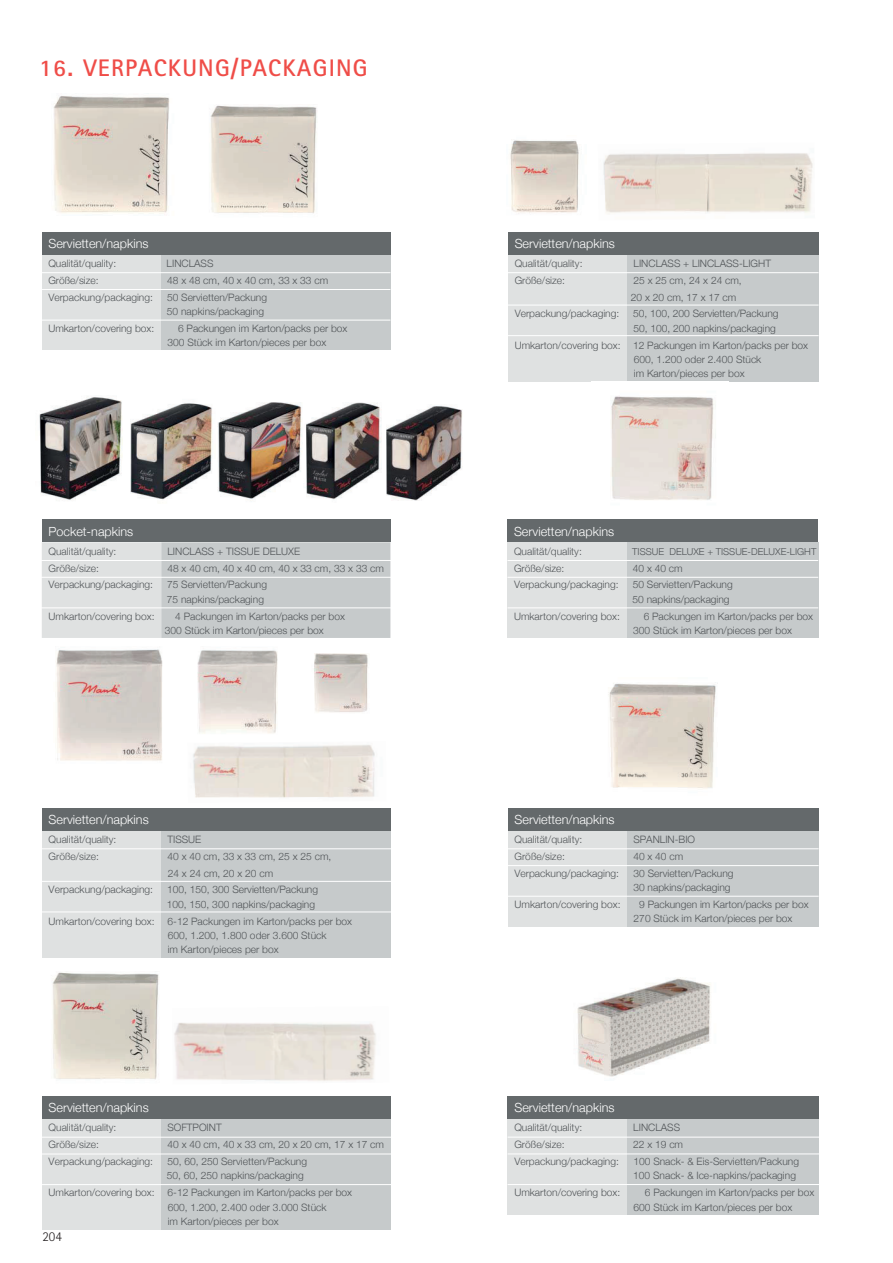
<style>
.page{position:relative;width:893px;height:1263px;background:#fff}
.page>*{position:absolute;margin:0;border:0;box-sizing:border-box;transform-origin:0 0}
.t1{font:700 24px "Agfa Rotis Sans Serif";letter-spacing:.05em;color:#ef4d48}
.t2{font:300 13.5px "Rotis Sans Serif";color:#231f20}
.t3{font:300 12.6px "Helvetica Neue";color:#fff}
.t4{font:300 10.2px/14.4px "Helvetica Neue";color:#505457}
.t5{font:300 9.6px "Helvetica Neue";color:#505457}
</style>
<div class="page">
<div style="left:42px;top:255px;width:120px;height:95px;background:#dfe1e1"></div>
<div style="left:161px;top:255px;width:229px;height:95px;background:#c6cacb"></div>
<div style="left:42px;top:232px;width:348px;height:23px;background:#64696b"></div>
<hr style="left:42px;top:289px;width:348px;height:1px;background:#fff">
<hr style="left:42px;top:320px;width:348px;height:1px;background:#fff">
<hr style="left:42px;top:272px;width:348px;height:1px;background:#fff">
<div style="left:508px;top:255px;width:120px;height:127px;background:#dfe1e1"></div>
<div style="left:627px;top:255px;width:191px;height:127px;background:#c6cacb"></div>
<div style="left:508px;top:232px;width:310px;height:23px;background:#64696b"></div>
<hr style="left:508px;top:305px;width:310px;height:1px;background:#fff">
<hr style="left:508px;top:335px;width:310px;height:1px;background:#fff">
<hr style="left:508px;top:272px;width:310px;height:1px;background:#fff">
<div style="left:42px;top:831px;width:120px;height:127px;background:#dfe1e1"></div>
<div style="left:161px;top:819px;width:229px;height:139px;background:#c6cacb"></div>
<div style="left:42px;top:808px;width:348px;height:23px;background:#64696b"></div>
<hr style="left:41px;top:881px;width:351px;height:1px;background:#fff">
<hr style="left:42px;top:912px;width:350px;height:1px;background:#fff">
<hr style="left:42px;top:849px;width:350px;height:1px;background:#fff">
<div style="left:42px;top:1119px;width:120px;height:110px;background:#dfe1e1"></div>
<div style="left:161px;top:1107px;width:229px;height:122px;background:#c6cacb"></div>
<div style="left:42px;top:1096px;width:348px;height:23px;background:#64696b"></div>
<hr style="left:41px;top:1154px;width:351px;height:1px;background:#fff">
<hr style="left:42px;top:1184px;width:350px;height:1px;background:#fff">
<hr style="left:42px;top:1137px;width:350px;height:1px;background:#fff">
<div style="left:508px;top:831px;width:119px;height:95px;background:#dfe1e1"></div>
<div style="left:627px;top:831px;width:191px;height:95px;background:#c6cacb"></div>
<div style="left:508px;top:808px;width:310px;height:23px;background:#64696b"></div>
<hr style="left:508px;top:865px;width:310px;height:1px;background:#fff">
<hr style="left:508px;top:896px;width:310px;height:1px;background:#fff">
<hr style="left:508px;top:849px;width:310px;height:1px;background:#fff">
<div style="left:508px;top:1119px;width:119px;height:96px;background:#dfe1e1"></div>
<div style="left:627px;top:1107px;width:192px;height:108px;background:#c6cacb"></div>
<div style="left:508px;top:1096px;width:311px;height:23px;background:#64696b"></div>
<hr style="left:508px;top:1154px;width:312px;height:1px;background:#fff">
<hr style="left:508px;top:1184px;width:312px;height:1px;background:#fff">
<hr style="left:508px;top:1137px;width:312px;height:1px;background:#fff">
<div style="left:507px;top:542px;width:120px;height:96px;background:#dfe1e1"></div>
<div style="left:627px;top:542px;width:191px;height:96px;background:#c6cacb"></div>
<div style="left:507px;top:519px;width:311px;height:23px;background:#64696b"></div>
<hr style="left:507px;top:577px;width:311px;height:1px;background:#fff">
<hr style="left:507px;top:608px;width:311px;height:1px;background:#fff">
<hr style="left:507px;top:560px;width:311px;height:1px;background:#fff">
<div style="left:42px;top:519px;width:348px;height:23px;background:#64696b"></div>
<svg style="left:42px;top:542px;width:348px;height:96px;background:#cfd2d3"></svg>
<hr style="left:37px;top:577px;width:358px;height:1px;background:#fff">
<hr style="left:37px;top:608px;width:358px;height:1px;background:#fff">
<hr style="left:37px;top:560px;width:358px;height:1px;background:#fff">
<img style="left:592px;top:381px;width:137px;height:119px">
<img style="left:39px;top:396px;width:83px;height:104px">
<img style="left:218px;top:402px;width:84px;height:99px">
<img style="left:130px;top:403px;width:82px;height:97px">
<img style="left:305px;top:402px;width:76px;height:98px">
<img style="left:386px;top:405px;width:77px;height:96px">
<img style="left:608px;top:683px;width:108px;height:106px">
<img style="left:510px;top:140px;width:69px;height:73px">
<img style="left:56px;top:649px;width:107px;height:112px">
<img style="left:197px;top:650px;width:81px;height:84px">
<img style="left:314px;top:653px;width:54px;height:59px">
<img style="left:210px;top:105px;width:107px;height:108px">
<img style="left:52px;top:972px;width:107px;height:108px">
<img style="left:53px;top:96px;width:117px;height:118px">
<img style="left:577px;top:977px;width:134px;height:100px">
<img style="left:603px;top:153px;width:210px;height:60px">
<img style="left:193px;top:745px;width:182px;height:53px">
<img style="left:174px;top:1023px;width:202px;height:58px">
<h1 class="t1" style="left:39px;top:59px;width:330px">16. VERPACKUNG/PACKAGING</h1>
<p class="t3" style="left:48px;top:236px;width:102px">Servietten/napkins</p>
<p class="t4" style="left:48px;top:256px;width:69px">Qualität/quality:</p>
<p class="t4" style="left:167px;top:256px;width:48px">LINCLASS</p>
<p class="t4" style="left:48px;top:273px;width:52px">Größe /size:</p>
<p class="t4" style="left:167px;top:273px;width:162px">48 x 48 cm, 40 x 40 cm, 33 x 33 cm</p>
<p class="t4" style="left:48px;top:290px;width:106px">Verpackung/packaging:</p>
<p class="t4" style="left:167px;top:290px;width:102px">50 Servietten/Packung<br>50 napkins/packaging</p>
<p class="t4" style="left:48px;top:321px;width:107px">Umkarton/covering box:</p>
<p class="t4" style="left:167px;top:321px;width:182px;text-indent:11px">6 Packungen im Karton/packs per box<br>300 Stück im Karton/pieces per box</p>
<p class="t3" style="left:49px;top:523px;width:86px">Pocket-napkins</p>
<p class="t4" style="left:49px;top:544px;width:69px">Qualität/quality:</p>
<p class="t4" style="left:167px;top:544px;width:134px">LINCLASS + TISSUE DELUXE</p>
<p class="t4" style="left:49px;top:561px;width:52px">Größe /size:</p>
<p class="t4" style="left:167px;top:561px;width:218px">48 x 40 cm, 40 x 40 cm, 40 x 33 cm, 33 x 33 cm</p>
<p class="t4" style="left:49px;top:577px;width:106px">Verpackung/packaging:</p>
<p class="t4" style="left:167px;top:577px;width:102px">75 Servietten/Packung<br>75 napkins/packaging</p>
<p class="t4" style="left:49px;top:609px;width:107px">Umkarton/covering box:</p>
<p class="t4" style="left:165px;top:609px;width:182px;text-indent:10px">4 Packungen im Karton/packs per box<br>300 Stück im Karton/pieces per box</p>
<p class="t3" style="left:49px;top:812px;width:102px">Servietten/napkins</p>
<p class="t4" style="left:49px;top:832px;width:69px">Qualität/quality:</p>
<p class="t4" style="left:167px;top:832px;width:35px">TISSUE</p>
<p class="t4" style="left:49px;top:849px;width:52px">Größe /size:</p>
<p class="t4" style="left:167px;top:848px;width:165px;line-height:16.8px">40 x 40 cm, 33 x 33 cm, 25 x 25 cm,<br>24 x 24 cm, 20 x 20 cm</p>
<p class="t4" style="left:49px;top:882px;width:106px">Verpackung/packaging:</p>
<p class="t4" style="left:167px;top:882px;width:153px">100, 150, 300 Servietten/Packung<br>100, 150, 300 napkins/packaging</p>
<p class="t4" style="left:49px;top:914px;width:107px">Umkarton/covering box:</p>
<p class="t4" style="left:168px;top:914px;width:186px">6-12 Packungen im Karton/packs per box<br>600, 1.200, 1.800 oder 3.600 Stück<br>im Karton/pieces per box</p>
<p class="t3" style="left:49px;top:1100px;width:102px">Servietten/napkins</p>
<p class="t4" style="left:49px;top:1120px;width:69px">Qualität/quality:</p>
<p class="t4" style="left:167px;top:1120px;width:56px">SOFTPOINT</p>
<p class="t4" style="left:49px;top:1137px;width:52px">Größe /size:</p>
<p class="t4" style="left:167px;top:1137px;width:218px">40 x 40 cm, 40 x 33 cm, 20 x 20 cm, 17 x 17 cm</p>
<p class="t4" style="left:49px;top:1154px;width:106px">Verpackung/packaging:</p>
<p class="t4" style="left:167px;top:1154px;width:142px">50, 60, 250 Servietten/Packung<br>50, 60, 250 napkins/packaging</p>
<p class="t4" style="left:49px;top:1185px;width:107px">Umkarton/covering box:</p>
<p class="t4" style="left:168px;top:1185px;width:186px">6-12 Packungen im Karton/packs per box<br>600, 1.200, 2.400 oder 3.000 Stück<br>im Karton/pieces per box</p>
<h2 class="t2" style="left:42px;top:1232px;width:21px">204</h2>
<p class="t3" style="left:515px;top:236px;width:102px">Servietten/napkins</p>
<p class="t4" style="left:515px;top:256px;width:69px">Qualität/quality:</p>
<p class="t4" style="left:633px;top:256px;width:139px">LINCLASS + LINCLASS-LIGHT</p>
<p class="t4" style="left:515px;top:273px;width:52px">Größe /size:</p>
<p class="t4" style="left:631px;top:272px;width:112px;line-height:16.8px">25 x 25 cm, 24 x 24 cm,<br>20 x 20 cm, 17 x 17 cm</p>
<p class="t4" style="left:515px;top:306px;width:106px">Verpackung/packaging:</p>
<p class="t4" style="left:633px;top:306px;width:147px">50, 100, 200 Servietten/Packung<br>50, 100, 200 napkins/packaging</p>
<p class="t4" style="left:634px;top:338px;width:176px;text-indent:-119px">Umkarton/covering box: 12 Packungen im Karton/packs per box<br>600, 1.200 oder 2.400 Stück<br>im Karton/pieces per box</p>
<p class="t3" style="left:514px;top:523px;width:102px">Servietten/napkins</p>
<p class="t4" style="left:514px;top:544px;width:69px">Qualität/quality:</p>
<p class="t5" style="left:632px;top:545px;width:186px">TISSUE DELUXE + TISSUE-DELUXE-LIGHT</p>
<p class="t4" style="left:514px;top:561px;width:52px">Größe /size:</p>
<p class="t4" style="left:633px;top:561px;width:51px">40 x 40 cm</p>
<p class="t4" style="left:514px;top:577px;width:106px">Verpackung/packaging:</p>
<p class="t4" style="left:632px;top:577px;width:102px">50 Servietten/Packung<br>50 napkins/packaging</p>
<p class="t4" style="left:514px;top:609px;width:107px">Umkarton/covering box:</p>
<p class="t4" style="left:633px;top:609px;width:182px;text-indent:11px">6 Packungen im Karton/packs per box<br>300 Stück im Karton/pieces per box</p>
<p class="t3" style="left:514px;top:812px;width:102px">Servietten/napkins</p>
<p class="t4" style="left:514px;top:832px;width:69px">Qualität/quality:</p>
<p class="t4" style="left:633px;top:832px;width:63px">SPANLIN-BIO</p>
<p class="t4" style="left:514px;top:849px;width:52px">Größe /size:</p>
<p class="t4" style="left:633px;top:849px;width:51px">40 x 40 cm</p>
<p class="t4" style="left:514px;top:866px;width:106px">Verpackung/packaging:</p>
<p class="t4" style="left:633px;top:866px;width:102px">30 Servietten/Packung<br>30 napkins/packaging</p>
<p class="t4" style="left:514px;top:897px;width:107px">Umkarton/covering box:</p>
<p class="t4" style="left:634px;top:897px;width:176px;text-indent:6px">9 Packungen im Karton/packs per box<br>270 Stück im Karton/pieces per box</p>
<p class="t3" style="left:514px;top:1100px;width:102px">Servietten/napkins</p>
<p class="t4" style="left:514px;top:1120px;width:69px">Qualität/quality:</p>
<p class="t4" style="left:633px;top:1120px;width:48px">LINCLASS</p>
<p class="t4" style="left:514px;top:1137px;width:52px">Größe /size:</p>
<p class="t4" style="left:633px;top:1137px;width:51px">22 x 19 cm</p>
<p class="t4" style="left:514px;top:1154px;width:106px">Verpackung/packaging:</p>
<p class="t4" style="left:633px;top:1154px;width:167px">100 Snack- &amp; Eis-Servietten/Packung<br>100 Snack- &amp; Ice-napkins/packaging</p>
<p class="t4" style="left:514px;top:1185px;width:107px">Umkarton/covering box:</p>
<p class="t4" style="left:633px;top:1185px;width:182px;text-indent:11px">6 Packungen im Karton/packs per box<br>600 Stück im Karton/pieces per box</p>
</div>
